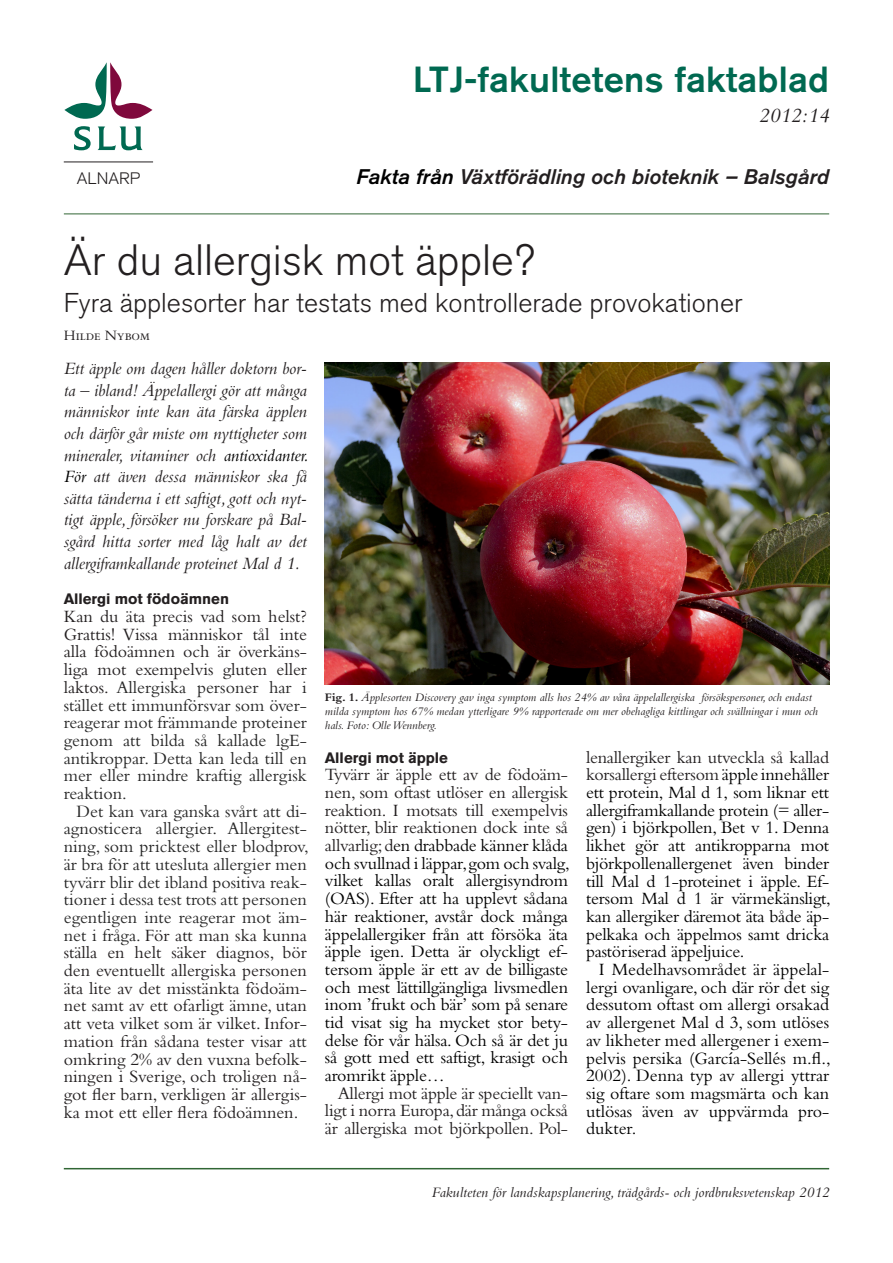
<style>
.page{position:relative;width:893px;height:1263px;background:#fff}
.page>*{position:absolute;margin:0;border:0;box-sizing:border-box;transform-origin:0 0}
.t1{font:300 43.5px "Akzidenz Grotesk BQ";color:#231f20}
.t2{font:500 36px "Akzidenz Grotesk BQ";letter-spacing:.01em;color:#006951}
.t3{font:300 27px "Akzidenz Grotesk BQ";color:#231f20}
.t4{font:italic 21px "Akzidenz Grotesk BQ Med";color:#231f20}
.t5{font:italic 21px "Bembo";color:#231f20}
.t6{font:18px/17.7px "Bembo Std";letter-spacing:-.01em;color:#000;text-align:justify}
.t7{font:18px/17.7px "Bembo Std";letter-spacing:-.005em;color:#231f20;text-align:justify}
.t8{font:italic 18px/21.6px "Bembo Std";letter-spacing:-.01em;color:#231f20;text-align:justify}
.t9{font:18px/17.7px "Bembo Std";color:#262626;text-align:justify}
.t10{font:300 16.5px "Akzidenz Grotesk BQ";color:#231f20}
.t11{font:italic 15px "Bembo";color:#231f20}
.t12{font:700 15px "Akzidenz Grotesk BE";color:#231f20}
.t13{font:15px "Bembo SC";color:#231f20}
.t14{font:italic 12px/14.4px "Bembo Std";color:#231f20}
.s1{color:#000}
.s2{color:#231f20}
.s3{color:#262626}
.s4{font-size:19.5px}
.s5{font-weight:700;font-style:normal}
</style>
<div class="page">
<hr style="left:64px;top:1168px;width:765px;height:1px;background:#316634">
<hr style="left:64px;top:213px;width:765px;height:1px;background:#316634">
<hr style="left:64px;top:162px;width:89px;height:1px;background:#231f20">
<svg style="left:65px;top:63px;width:87px;height:56px"></svg>
<svg style="left:74px;top:126px;width:17px;height:24px"></svg>
<svg style="left:98px;top:126px;width:45px;height:24px"></svg>
<img style="left:325px;top:362px;width:504px;height:323px">
<h2 class="t2" style="left:413px;top:57px;width:418px">LTJ-fakultetens faktablad</h2>
<p class="t5" style="left:759px;top:103px;width:72px">2012:14</p>
<p class="t10" style="left:77px;top:169px;width:65px">ALNARP</p>
<p class="t4" style="left:356px;top:164px;width:474px"><span class="s1">Fakta från</span> Växtförädling och bioteknik – Balsgård</p>
<h1 class="t1" style="left:64px;top:235px;width:472px">Är du allergisk mot äpple?</h1>
<h3 class="t3" style="left:64px;top:288px;width:680px">Fyra äpplesorter har testats med kontrollerade provokationer</h3>
<p class="t13" style="left:64px;top:327px;width:88px">Hilde Nybom</p>
<p class="t8" style="left:64px;top:357px;width:246px">Ett äpple om dagen håller doktorn bor&shy;ta – ibland! Äppelallergi gör att många människor inte kan äta färska äpplen och därför går miste om nyttigheter som mineraler, vitaminer och <span class="s1">antioxidanter.<br>För</span> att även dessa människor ska få sätta tänderna i ett saftigt, gott och nyt&shy;tigt äpple, försöker nu forskare på Bal&shy;sgård hitta sorter med låg halt av det allergiframkallande proteinet Mal d 1.</p>
<p class="t12" style="left:64px;top:590px;width:167px">Allergi mot födoämnen</p>
<p class="t9" style="left:64px;top:607px;width:245px"><span class="s2">Kan du äta precis vad som helst?<br>Grattis! Vissa människor tål inte alla födoämnen och är överkäns&shy;liga mot exempelvis gluten eller laktos.</span> Allergiska personer har i stället ett immunförsvar som över&shy;reagerar mot främmande proteiner genom att bilda så kallade lgE&shy;antikroppar. Detta kan leda till en mer eller mindre kraftig allergisk reaktion.</p>
<p class="t7" style="left:64px;top:802px;width:246px;text-indent:13px"><span class="s3">Det kan vara ganska svårt att di&shy;agnosticera allergier. Allergitest&shy;ning, som pricktest eller blodprov, är bra för att utesluta allergier men tyvärr blir det ibland positiva reak&shy;tioner i dessa test trots att personen egentligen inte reagerar mot äm&shy;net i fråga.</span> För att man ska kunna ställa en helt säker diagnos, bör den eventuellt allergiska personen äta lite av det misstänkta födoäm&shy;net samt av ett ofarligt ämne, utan att veta vilket som är vilket. Infor&shy;mation från sådana tester visar <span class="s3">att </span>omkring 2% av den vuxna befolk&shy;ningen i Sverige, och troligen nå&shy;got fler barn, verkligen <span class="s4">är</span> allergis&shy;ka mot ett eller flera födoämnen.</p>
<p class="t14" style="left:325px;top:689px;width:495px"><span class="s5">Fig. 1.</span> Äpplesorten Discovery gav inga symptom alls hos 24% av våra äppelallergiska försökspersoner, och endast milda symptom hos 67% medan ytterligare 9% rapporterade om mer obehagliga kittlingar och svällningar i mun och hals. Foto: Olle Wennberg.</p>
<p class="t12" style="left:325px;top:749px;width:125px">Allergi mot äpple</p>
<p class="t6" style="left:325px;top:765px;width:246px"><span class="s2">Tyvärr är äpple ett av de födoäm&shy;nen, som oftast utlöser en allergisk reaktion. I motsats till exempelvis nötter, blir reaktionen dock inte så allvarlig; d</span>en drabbade känner klåda och svullnad i läppar, gom och svalg, vilket kallas oralt allergisyndrom (OAS). Efter att ha upplevt sådana här reaktioner, avstår dock många äppelallergiker från att försöka äta äpple igen. Detta är olyckligt ef&shy;tersom äpple är ett av de billigaste och mest lättillgängliga livsmedlen inom ’frukt och bär’ som på senare tid visat sig ha mycket stor bety&shy;delse för vår hälsa. Och så är det ju så gott med ett saftigt, krasigt och aromrikt äpple…</p>
<p class="t7" style="left:325px;top:1084px;width:245px;text-indent:13px">Allergi mot äpple är speciellt van&shy;ligt i norra Europa, där många också är allergiska mot björkpollen. Pol-</p>
<p class="t6" style="left:586px;top:748px;width:246px"><span class="s2">lenallergiker kan utveckla så kallad korsallergi eftersom</span> äpple innehåller ett protein, Mal d 1, som liknar ett allergiframkallande protein (= aller&shy;gen) i björkpollen, Bet v 1. Denna likhet gör att antikropparna mot björkpollenallergenet även binder till Mal d 1-proteinet i äpple. Ef&shy;tersom Mal d 1 är värmekänsligt, kan allergiker däremot äta både äp&shy;pelkaka och äppelmos samt dricka pastöriserad äppeljuice.</p>
<p class="t6" style="left:586px;top:960px;width:246px;text-indent:13px">I Medelhavsområdet är äppelal&shy;lergi ovanligare, och där rör det sig dessutom oftast om allergi orsakad av allergenet Mal d 3, som utlöses av likheter med allergener i exem&shy;pelvis persika (García-Sellés m.fl., 2002). Denna typ av allergi yttrar sig oftare som magsmärta och kan utlösas även av uppvärmda pro&shy;dukter.</p>
<p class="t11" style="left:431px;top:1184px;width:399px">Fakulteten för landskapsplanering, trädgårds- och jordbruksvetenskap 2012</p>
</div>
